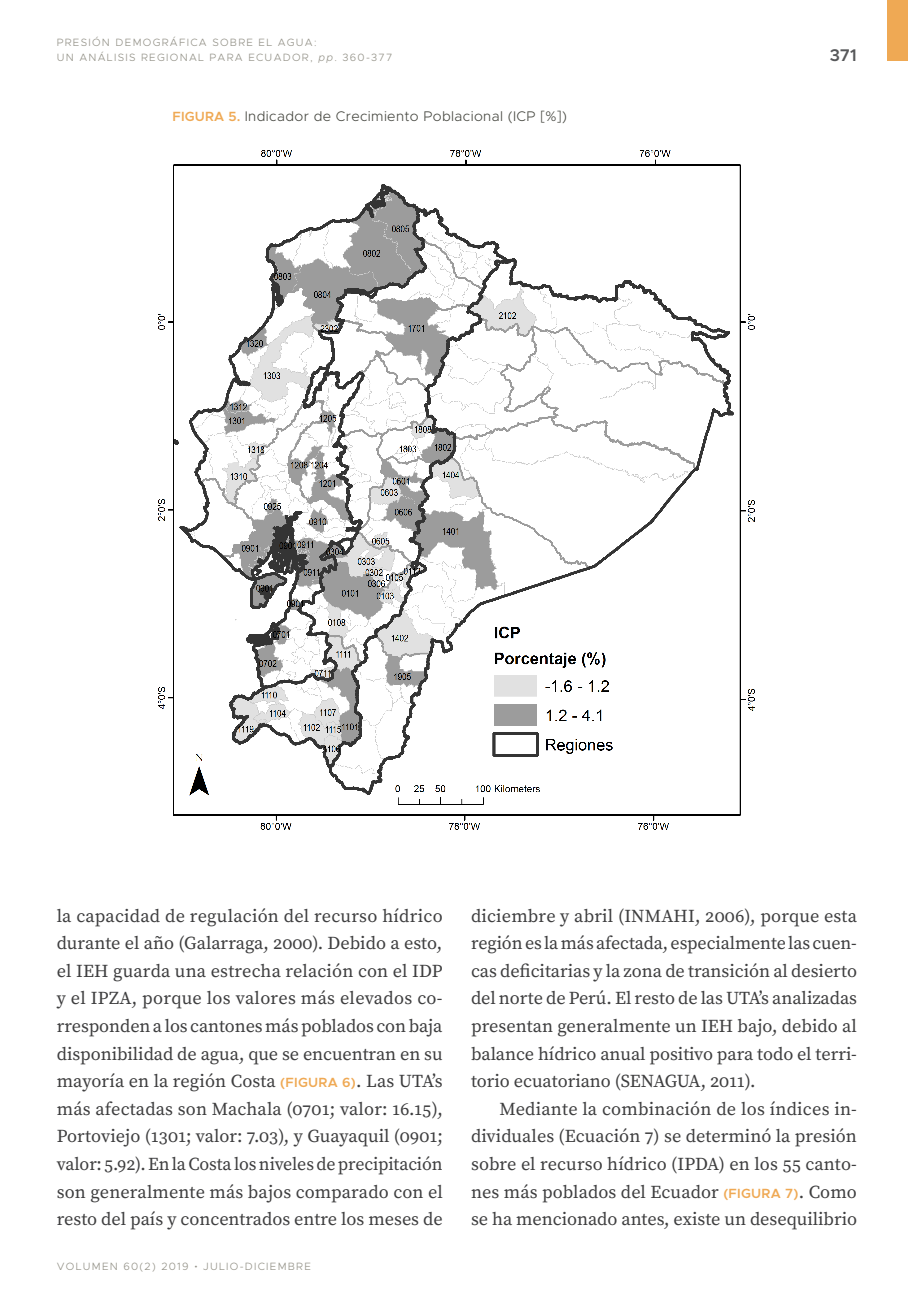
<style>
.page{position:relative;width:908px;height:1304px;background:#fff}
.page>*{position:absolute;margin:0;border:0;box-sizing:border-box;transform-origin:0 0}
.t1{font:18.2px/27.6px "Source Serif Pro";color:#3e3e3f;text-align:justify}
.t2{font:600 17px "Metropolis";color:#57585a}
.t3{font:300 14px "Metropolis";letter-spacing:.025em;color:#474841}
.t4{font:300 10.6px/14.6px "Metropolis";letter-spacing:.12em;color:#929086}
.s1{font-style:italic}
.s2{font-weight:600;font-size:13.4px;color:#efa954}
.s3{font-family:"Metropolis";font-weight:600;font-size:13.4px;color:#efa954}
.s4{font-family:"Source Serif Pro"}
</style>
<div class="page">
<div style="left:886px;top:0;width:21px;height:61px;background:#efa954"></div>
<img style="left:158px;top:150px;width:597px;height:679px">
<p class="t4" style="left:57px;top:35px;width:337px">PRESIÓN DEMOGRÁFICA SOBRE EL AGUA:<br>UN ANÁLISIS REGIONAL PARA ECUADOR, <span class="s1">pp</span>. 360-377</p>
<p class="t3" style="left:172px;top:107px;width:396px"><span class="s2">FIGURA 5.</span> Indicador de Crecimiento Poblacional (ICP [%])</p>
<p class="t2" style="left:829px;top:44px;width:29px">371</p>
<p class="t1" style="left:57px;top:902px;width:387px">la capacidad de regulación del recurso hídrico durante el año (Galarraga, 2000). Debido a esto, el IEH guarda una estrecha relación con el IDP y el IPZA, porque los valores más elevados co&shy;rresponden a los cantones más poblados con baja disponibilidad de agua, que se encuentran en su mayoría en la región Costa <span class="s3">(FIGURA 6)</span>. Las UTA’s más afectadas son Machala (0701; valor: 16.15), Portoviejo (1301; valor: 7.03), y Guayaquil (0901; valor: 5.92). En la Costa los niveles de precipitación son generalmente más bajos comparado con el resto del país y concentrados entre los meses de</p>
<p class="t1" style="left:471px;top:902px;width:387px">diciembre y abril (INMAHI, 2006), porque esta región es la más afectada, especialmente las cuen&shy;cas deficitarias y la zona de transición al desierto del norte de Perú. El resto de las UTA’s analizadas presentan generalmente un IEH bajo, debido al balance hídrico anual positivo para todo el terri&shy;torio ecuatoriano (SENAGUA, 2011).</p>
<p class="t1" style="left:471px;top:1096px;width:387px;text-indent:28px">Mediante la combinación de los índices in&shy;dividuales (Ecuación 7) se determinó la presión sobre el recurso hídrico (IPDA) en los 55 canto&shy;nes más poblados del Ecuador <span class="s3">(FIGURA 7)</span>. Como se ha mencionado antes, existe un desequilibrio</p>
<p class="t4" style="left:57px;top:1259px;width:255px">VOLUMEN 60(2) 2019 <span class="s4">•</span> JULIO-DICIEMBRE</p>
</div>
